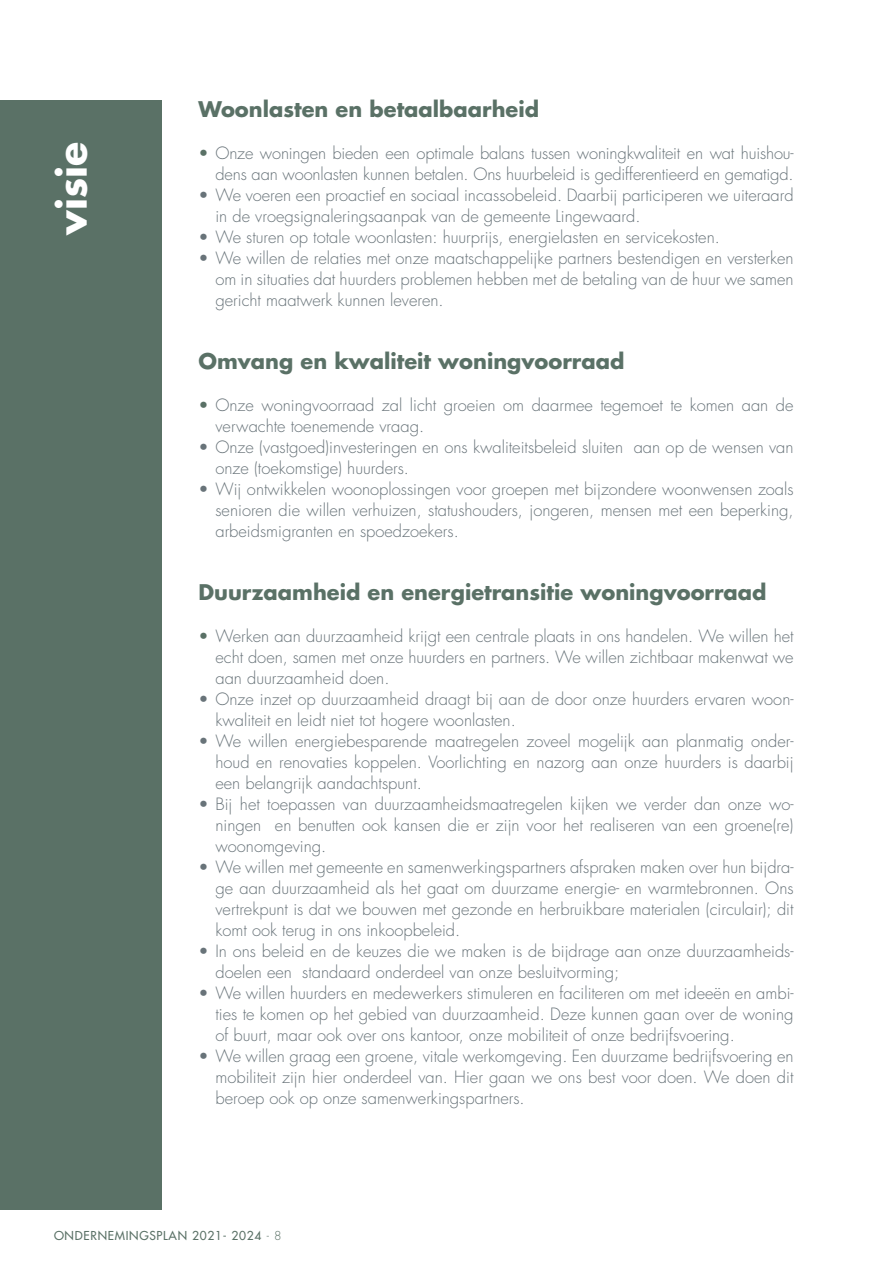
<style>
.page{position:relative;width:893px;height:1263px;background:#fff}
.page>*{position:absolute;margin:0;border:0;box-sizing:border-box;transform-origin:0 0}
.t1{font:700 39.6px "Futura Std";color:#fff}
.t2{font:700 21px "Futura Std";color:#5a7166}
.t3{font:300 16.5px/21px "Futura Std";color:#687379;text-align:justify}
.t4{font:500 12px "Futura Std";letter-spacing:.06em;color:#5a7166}
.s1{color:#5a7166}
.s2{font-weight:300}
</style>
<div class="page">
<div style="left:0;top:100px;width:162px;height:1109px;background:#5a7166"></div>
<p class="t1" style="left:46px;top:235px;width:94px;rotate:-90deg">visie</p>
<p class="t2" style="left:198px;top:95px;width:342px">Woonlasten en betaalbaarheid</p>
<p class="t3" style="left:198px;top:143px;width:597px;text-align:right"><span class="s1">•</span> Onze woningen bieden een optimale balans tussen woningkwaliteit en wat huishou&shy;dens aan woonlasten kunnen betalen. Ons huurbeleid is gedifferentieerd en gematigd.</p>
<p class="t3" style="left:215px;top:185px;width:580px;text-indent:-17px">• We voeren een proactief en sociaal incassobeleid. Daarbij participeren we uiteraard in de vroegsignaleringsaanpak van de gemeente Lingewaard.</p>
<p class="t3" style="left:198px;top:227px;width:523px">• We sturen op totale woonlasten: huurprijs, energielasten en servicekosten.</p>
<p class="t3" style="left:215px;top:248px;width:580px;text-indent:-17px">• We willen de relaties met onze maatschappelijke partners bestendigen en versterken om in situaties dat huurders problemen hebben met de betaling van de huur we samen gericht maatwerk kunnen leveren.</p>
<p class="t2" style="left:198px;top:347px;width:427px">Omvang en kwaliteit woningvoorraad</p>
<p class="t3" style="left:215px;top:395px;width:580px;text-indent:-17px"><span class="s1">•</span> Onze woningvoorraad zal licht groeien om daarmee tegemoet te komen aan de verwachte toenemende vraag.</p>
<p class="t3" style="left:215px;top:437px;width:580px;text-indent:-17px">• Onze (vastgoed)investeringen en ons kwaliteitsbeleid sluiten aan op de wensen van onze (toekomstige) huurders.</p>
<p class="t3" style="left:215px;top:479px;width:580px;text-indent:-17px">• Wij ontwikkelen woonoplossingen voor groepen met bijzondere woonwensen zoals senioren die willen verhuizen, statushouders, jongeren, mensen met een beperking, arbeidsmigranten en spoedzoekers.</p>
<p class="t2" style="left:198px;top:578px;width:570px">Duurzaamheid en energietransitie woningvoorraad</p>
<p class="t3" style="left:215px;top:626px;width:580px;text-indent:-17px"><span class="s1">•</span> Werken aan duurzaamheid krijgt een centrale plaats in ons handelen. We willen het echt doen, samen met onze huurders en partners. We willen zichtbaar makenwat we aan duurzaamheid doen.</p>
<p class="t3" style="left:215px;top:689px;width:580px;text-indent:-17px">• Onze inzet op duurzaamheid draagt bij aan de door onze huurders ervaren woon&shy;kwaliteit en leidt niet tot hogere woonlasten.</p>
<p class="t3" style="left:215px;top:731px;width:580px;text-indent:-17px">• We willen energiebesparende maatregelen zoveel mogelijk aan planmatig onder&shy;houd en renovaties koppelen. Voorlichting en nazorg aan onze huurders is daarbij een belangrijk aandachtspunt.</p>
<p class="t3" style="left:215px;top:794px;width:580px;text-indent:-17px">• Bij het toepassen van duurzaamheidsmaatregelen kijken we verder dan onze wo&shy;ningen en benutten ook kansen die er zijn voor het realiseren van een groene(re) woonomgeving.</p>
<p class="t3" style="left:215px;top:857px;width:580px;text-indent:-17px">• We willen met gemeente en samenwerkingspartners afspraken maken over hun bijdra&shy;ge aan duurzaamheid als het gaat om duurzame energie- en warmtebronnen. Ons vertrekpunt is dat we bouwen met gezonde en herbruikbare materialen (circulair); dit komt ook terug in ons inkoopbeleid.</p>
<p class="t3" style="left:215px;top:941px;width:580px;text-indent:-17px">• In ons beleid en de keuzes die we maken is de bijdrage aan onze duurzaamheids&shy;doelen een standaard onderdeel van onze besluitvorming;</p>
<p class="t3" style="left:215px;top:983px;width:580px;text-indent:-17px">• We willen huurders en medewerkers stimuleren en faciliteren om met ideeën en ambi&shy;ties te komen op het gebied van duurzaamheid. Deze kunnen gaan over de woning of buurt, maar ook over ons kantoor, onze mobiliteit of onze bedrijfsvoering.</p>
<p class="t3" style="left:215px;top:1046px;width:580px;text-indent:-17px">• We willen graag een groene, vitale werkomgeving. Een duurzame bedrijfsvoering en mobiliteit zijn hier onderdeel van. Hier gaan we ons best voor doen. We doen dit beroep ook op onze samenwerkingspartners.</p>
<p class="t4" style="left:54px;top:1228px;width:229px">ONDERNEMINGSPLAN 2021- 2024 <span class="s2">- 8</span></p>
</div>
